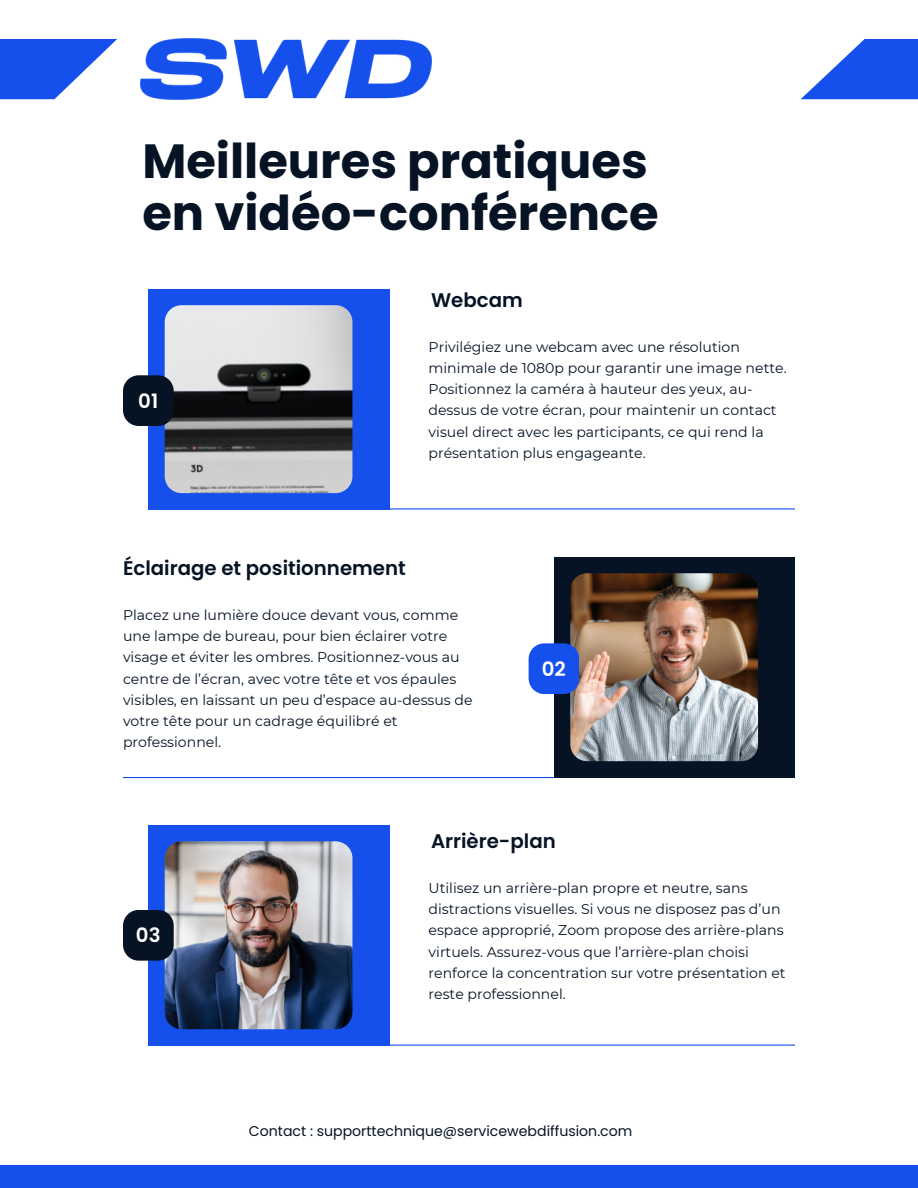
<style>
.page{position:relative;width:918px;height:1188px;background:#fff}
.page>*{position:absolute;margin:0;border:0;box-sizing:border-box;transform-origin:0 0}
.t1{font:700 48px "Poppins";color:#061324}
.t2{font:600 19.8px "Poppins";color:#061324}
.t3{font:600 19.8px "Poppins";color:#fff}
.t4{font:14.1px/21.1px "Montserrat";color:#061324}
.t5{font:14.1px "Poppins";color:#061324}
</style>
<div class="page">
<hr style="left:389px;top:1045px;width:406px;height:1px;background:#1550ed">
<hr style="left:123px;top:777px;width:431px;height:1px;background:#1550ed">
<hr style="left:389px;top:508px;width:406px;height:2px;background:#1550ed">
<div style="left:148px;top:289px;width:241px;height:220px;background:#1550ed"></div>
<div style="left:148px;top:825px;width:241px;height:221px;background:#1550ed"></div>
<div style="left:554px;top:557px;width:241px;height:221px;background:#061324"></div>
<img style="left:165px;top:305px;width:187px;height:188px">
<img style="left:165px;top:841px;width:187px;height:188px">
<img style="left:570px;top:573px;width:188px;height:188px;border-radius:17px">
<svg style="left:123px;top:375px;width:51px;height:51px"></svg>
<svg style="left:529px;top:643px;width:50px;height:51px"></svg>
<svg style="left:123px;top:910px;width:51px;height:51px"></svg>
<svg style="left:0;top:39px;width:117px;height:60px;fill:#1550ed"></svg>
<svg style="left:801px;top:39px;width:117px;height:60px;fill:#1550ed"></svg>
<div style="left:0;top:1165px;width:229px;height:23px;background:#1550ed"></div>
<div style="left:229px;top:1165px;width:230px;height:23px;background:#1550ed"></div>
<div style="left:459px;top:1165px;width:229px;height:23px;background:#1550ed"></div>
<div style="left:688px;top:1165px;width:230px;height:23px;background:#1550ed"></div>
<img style="left:141px;top:39px;width:290px;height:61px">
<p class="t1" style="left:142px;top:127px;width:507px">Meilleures pratiques</p>
<h1 class="t1" style="left:142px;top:179px;width:518px">en vidéo-conférence</h1>
<h2 class="t3" style="left:138px;top:387px;width:21px">01</h2>
<p class="t2" style="left:431px;top:286px;width:93px">Webcam</p>
<p class="t4" style="left:429px;top:336px;width:360px">Privilégiez une webcam avec une résolution minimale de 1080p pour garantir une image nette.<br>Positionnez la caméra à hauteur des yeux, au&shy;dessus de votre écran, pour maintenir un contact visuel direct avec les participants, ce qui rend la présentation plus engageante.</p>
<p class="t2" style="left:123px;top:554px;width:284px">Éclairage et positionnement</p>
<p class="t4" style="left:123px;top:604px;width:351px">Placez une lumière douce devant vous, comme une lampe de bureau, pour bien éclairer votre visage et éviter les ombres. Positionnez-vous au centre de l’écran, avec votre tête et vos épaules visibles, en laissant un peu d’espace au-dessus de votre tête pour un cadrage équilibré et professionnel.</p>
<p class="t3" style="left:542px;top:655px;width:26px">02</p>
<p class="t3" style="left:136px;top:921px;width:26px">03</p>
<h2 class="t2" style="left:431px;top:827px;width:126px">Arrière-plan</h2>
<h2 class="t4" style="left:429px;top:877px;width:359px">Utilisez un arrière-plan propre et neutre, sans distractions visuelles. Si vous ne disposez pas d’un espace approprié, Zoom propose des arrière-plans virtuels. Assurez-vous que l’arrière-plan choisi renforce la concentration sur votre présentation et reste professionnel.</h2>
<p class="t5" style="left:249px;top:1121px;width:385px">Contact : supporttechnique@servicewebdiffusion.com</p>
</div>
